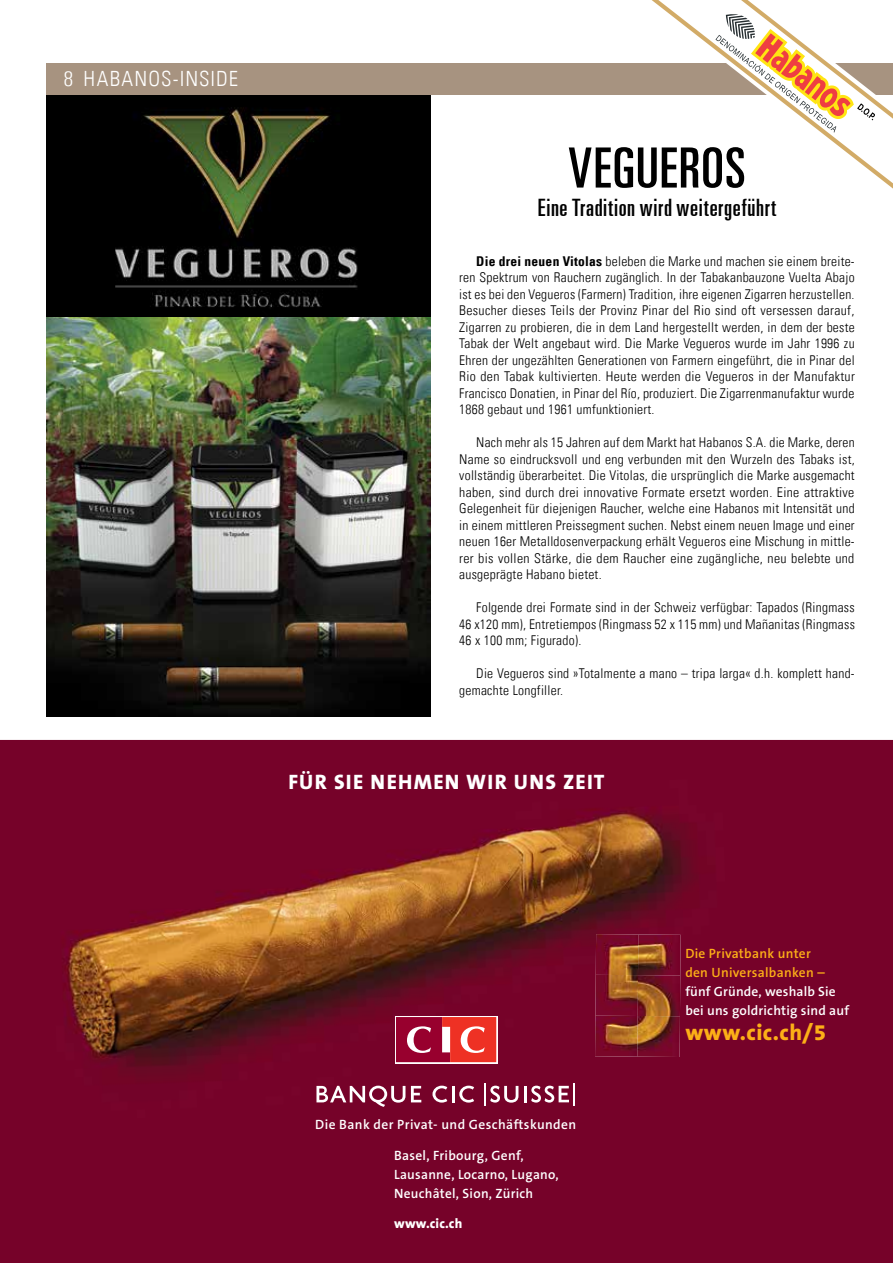
<style>
.page{position:relative;width:893px;height:1263px;background:#fff}
.page>*{position:absolute;margin:0;border:0;box-sizing:border-box;transform-origin:0 0}
.t1{font:ultra-condensed 55.5px "Univers LT";letter-spacing:.02em;color:#000}
.t2{font:ultra-condensed 24px "Univers LT";letter-spacing:.03em;color:#000}
.t3{font:800 22.5px "The Sans B8";letter-spacing:.02em;color:#fcaf17}
.t4{font:800 21px "The Sans B8";letter-spacing:.06em;color:#fff}
.t5{font:300 condensed 21px "Univers LT";letter-spacing:.05em;color:#fff}
.t6{font:300 condensed 13.5px/16.5px "Univers LT";letter-spacing:.02em;color:#000;text-align:justify}
.t7{font:600 13.5px/18.9px "The Sans B6";letter-spacing:.02em;color:#fff}
.t8{font:600 13.5px/18.9px "The Sans B6";letter-spacing:.02em;color:#fcaf17}
.t9{font:800 13.5px "The Sans B8";letter-spacing:.01em;color:#fff}
.s1{font-weight:700}
</style>
<div class="page">
<img style="left:47px;top:317px;width:384px;height:400px">
<img style="left:47px;top:95px;width:384px;height:222px">
<div style="left:47px;top:64px;width:846px;height:31px;background:#a79380"></div>
<svg style="left:645px;top:0;width:248px;height:189px"></svg>
<img style="left:0;top:740px;width:893px;height:523px">
<img style="left:595px;top:934px;width:86px;height:123px">
<svg style="left:395px;top:1016px;width:102px;height:47px"></svg>
<svg style="left:396px;top:1017px;width:100px;height:45px;background:#cb3948"></svg>
<hr style="left:452px;top:1086px;width:3px;height:16px;background:#fff">
<hr style="left:484px;top:1083px;width:2px;height:22px;background:#fff">
<svg style="left:411px;top:1086px;width:10px;height:16px"></svg>
<svg style="left:316px;top:1086px;width:89px;height:21px"></svg>
<svg style="left:432px;top:1086px;width:15px;height:16px"></svg>
<svg style="left:459px;top:1086px;width:15px;height:16px"></svg>
<svg style="left:490px;top:1086px;width:28px;height:16px"></svg>
<svg style="left:524px;top:1083px;width:51px;height:22px"></svg>
<h3 class="t5" style="left:64px;top:65px;width:176px">8 HABANOS-INSIDE</h3>
<h1 class="t1" style="left:568px;top:136px;width:179px">VEGUEROS</h1>
<h2 class="t2" style="left:538px;top:194px;width:239px">Eine Tradition wird weitergeführt</h2>
<p class="t6" style="left:459px;top:253px;width:397px;text-indent:17px"><span class="s1">Die drei neuen Vitolas</span> beleben die Marke und machen sie einem breite&shy;ren Spektrum von Rauchern zugänglich. In der Tabakanbauzone Vuelta Abajo ist es bei den Vegueros (Farmern) Tradition, ihre eigenen Zigarren herzustellen.<br>Besucher dieses Teils der Provinz Pinar del Rio sind oft versessen darauf, Zigarren zu probieren, die in dem Land hergestellt werden, in dem der beste Tabak der Welt angebaut wird. Die Marke Vegueros wurde im Jahr 1996 zu Ehren der ungezählten Generationen von Farmern eingeführt, die in Pinar del Rio den Tabak kultivierten. Heute werden die Vegueros in der Manufaktur Francisco Donatien, in Pinar del Río, produziert. Die Zigarrenmanufaktur wurde 1868 gebaut und 1961 umfunktioniert.</p>
<p class="t6" style="left:459px;top:434px;width:397px;text-indent:17px">Nach mehr als 15 Jahren auf dem Markt hat Habanos S.A. die Marke, deren Name so eindrucksvoll und eng verbunden mit den Wurzeln des Tabaks ist, vollständig überarbeitet. Die Vitolas, die ursprünglich die Marke ausgemacht haben, sind durch drei innovative Formate ersetzt worden. Eine attraktive Gelegenheit für diejenigen Raucher, welche eine Habanos mit Intensität und in einem mittleren Preissegment suchen. Nebst einem neuen Image und einer neuen 16er Metalldosenverpackung erhält Vegueros eine Mischung in mittle&shy;rer bis vollen Stärke, die dem Raucher eine zugängliche, neu belebte und ausgeprägte Habano bietet.</p>
<p class="t6" style="left:459px;top:599px;width:397px;text-indent:17px">Folgende drei Formate sind in der Schweiz verfügbar: Tapados (Ringmass 46 x120 mm), Entretiempos (Ringmass 52 x 115 mm) und Mañanitas (Ringmass 46 x 100 mm; Figurado).</p>
<p class="t6" style="left:459px;top:665px;width:397px;text-indent:17px">Die Vegueros sind »Totalmente a mano – tripa larga« d.h. komplett hand&shy;gemachte Longfiller.</p>
<h3 class="t4" style="left:288px;top:771px;width:318px">FÜR SIE NEHMEN WIR UNS ZEIT</h3>
<p class="t7" style="left:315px;top:1115px;width:262px">Die Bank der Privat- und Geschäftskunden</p>
<p class="t7" style="left:394px;top:1147px;width:166px">Basel, Fribourg, Genf,<br>Lausanne, Locarno, Lugano,<br>Neuchâtel, Sion, Zürich</p>
<p class="t9" style="left:394px;top:1216px;width:70px">www.cic.ch</p>
<p class="t8" style="left:685px;top:944px;width:141px">Die Privatbank unter den Universalbanken –</p>
<p class="t7" style="left:685px;top:982px;width:165px">fünf Gründe, weshalb Sie bei uns goldrichtig sind auf</p>
<h3 class="t3" style="left:685px;top:1020px;width:142px">www.cic.ch/5</h3>
</div>
